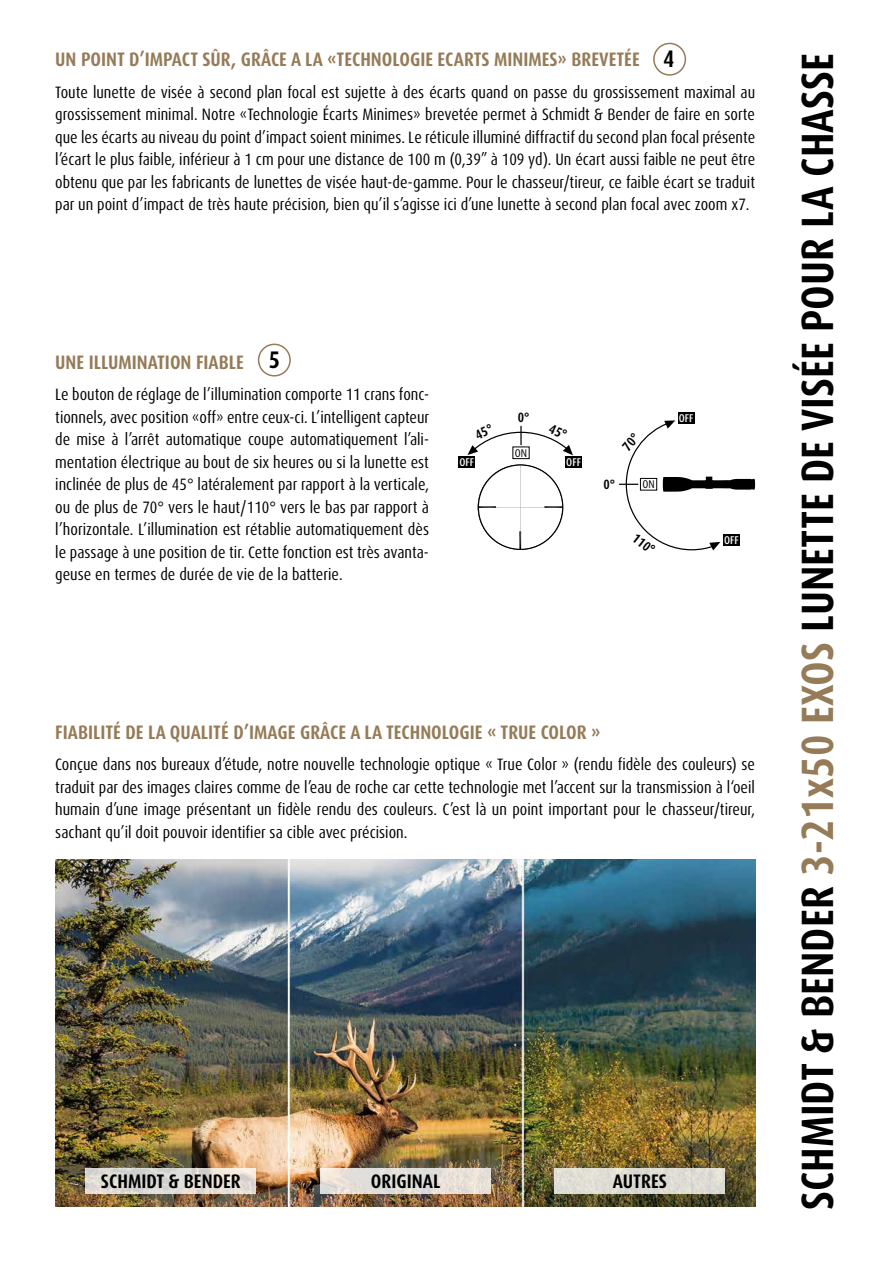
<style>
.page{position:relative;width:893px;height:1263px;background:#fff}
.page>*{position:absolute;margin:0;border:0;box-sizing:border-box;transform-origin:0 0}
.t1{font:700 condensed 45.3px "Dax Pro";color:#000}
.t2{font:700 condensed 24px "Dax Pro";color:#000}
.t3{font:700 condensed 19.65px "Dax Pro";color:#000}
.t4{font:700 condensed 19.5px "Dax Pro";color:#957b58}
.t5{font:condensed 16.5px/22.5px "Dax Pro";color:#000;text-align:justify}
.t6{font:700 condensed 13.5px "Dax Pro";color:#000}
.t7{font:500 condensed 11.25px "Dax Pro";color:#fff}
.t8{font:condensed 11.25px "Dax Pro";color:#000}
.s1{color:#957b58}
</style>
<div class="page">
<img style="left:55px;top:860px;width:700px;height:346px">
<svg style="left:86px;top:1169px;width:170px;height:25px;background:#dfdbd5"></svg>
<svg style="left:321px;top:1169px;width:170px;height:25px;background:#e4dfd9"></svg>
<div style="left:555px;top:1169px;width:170px;height:25px;background:#dedcd4"></div>
<div style="left:653px;top:43px;width:33px;height:33px;border:2px solid #957b58;border-radius:50%"></div>
<div style="left:258px;top:344px;width:33px;height:33px;border:2px solid #957b58;border-radius:50%"></div>
<div style="left:565px;top:456px;width:17px;height:12px;background:#000"></div>
<div style="left:459px;top:456px;width:16px;height:12px;background:#000"></div>
<div style="left:678px;top:412px;width:16px;height:11px;background:#000"></div>
<svg style="left:467px;top:426px;width:106px;height:124px"></svg>
<svg style="left:619px;top:420px;width:136px;height:131px"></svg>
<p class="t4" style="left:55px;top:47px;width:586px">UN POINT D’IMPACT SÛR, GRÂCE A LA «TECHNOLOGIE ECARTS MINIMES» BREVETÉE</p>
<p class="t5" style="left:55px;top:81px;width:701px">Toute lunette de visée à second plan focal est sujette à des écarts quand on passe du grossissement maximal au grossissement minimal. Notre «Technologie Écarts Minimes» brevetée permet à Schmidt &amp; Bender de faire en sorte que les écarts au niveau du point d’impact soient minimes. Le réticule illuminé diffractif du second plan focal présente l’écart le plus faible, inférieur à 1 cm pour une distance de 100 m (0,39” à 109 yd). Un écart aussi faible ne peut être obtenu que par les fabricants de lunettes de visée haut-de-gamme. Pour le chasseur/tireur, ce faible écart se traduit par un point d’impact de très haute précision, bien qu’il s’agisse ici d’une lunette à second plan focal avec zoom x7.</p>
<h2 class="t2" style="left:663px;top:44px;width:13px">4</h2>
<h2 class="t2" style="left:269px;top:344px;width:13px">5</h2>
<p class="t4" style="left:55px;top:349px;width:190px">UNE ILLUMINATION FIABLE</p>
<p class="t5" style="left:55px;top:383px;width:376px">Le bouton de réglage de l’illumination comporte 11 crans fonc&shy;tionnels, avec position «off» entre ceux-ci. L’intelligent capteur de mise à l’arrêt automatique coupe automatiquement l’ali&shy;mentation électrique au bout de six heures ou si la lunette est inclinée de plus de 45° latéralement par rapport à la verticale, ou de plus de 70° vers le haut/110° vers le bas par rapport à l’horizontale. L’illumination est rétablie automatiquement dès le passage à une position de tir. Cette fonction est très avanta&shy;geuse en termes de durée de vie de la batterie.</p>
<p class="t6" style="left:518px;top:408px;width:13px">0°</p>
<p class="t7" style="left:679px;top:410px;width:16px">OFF</p>
<p class="t8" style="left:515px;top:446px;width:14px">ON</p>
<p class="t7" style="left:460px;top:455px;width:16px">OFF</p>
<p class="t7" style="left:566px;top:455px;width:16px">OFF</p>
<p class="t6" style="left:603px;top:476px;width:13px">0°</p>
<p class="t8" style="left:642px;top:477px;width:14px">ON</p>
<p class="t6" style="left:639px;top:529px;width:26px;rotate:38deg">110°</p>
<p class="t7" style="left:724px;top:533px;width:16px">OFF</p>
<p class="t4" style="left:55px;top:719px;width:547px">FIABILITÉ DE LA QUALITÉ D’IMAGE GRÂCE A LA TECHNOLOGIE « TRUE COLOR »</p>
<p class="t5" style="left:55px;top:753px;width:701px">Conçue dans nos bureaux d’étude, notre nouvelle technologie optique « True Color » (rendu fidèle des couleurs) se traduit par des images claires comme de l’eau de roche car cette technologie met l’accent sur la transmission à l‘oeil humain d’une image présentant un fidèle rendu des couleurs. C’est là un point important pour le chasseur/tireur, sachant qu’il doit pouvoir identifier sa cible avec précision.</p>
<p class="t3" style="left:101px;top:1169px;width:141px">SCHMIDT &amp; BENDER</p>
<p class="t3" style="left:371px;top:1169px;width:71px">ORIGINAL</p>
<p class="t3" style="left:613px;top:1169px;width:56px">AUTRES</p>
<h1 class="t1" style="left:788px;top:1210px;width:1158px;rotate:-90deg">SCHMIDT &amp; BENDER <span class="s1">3-21x50 EXOS</span> LUNETTE DE VISÉE POUR LA CHASSE</h1>
</div>
